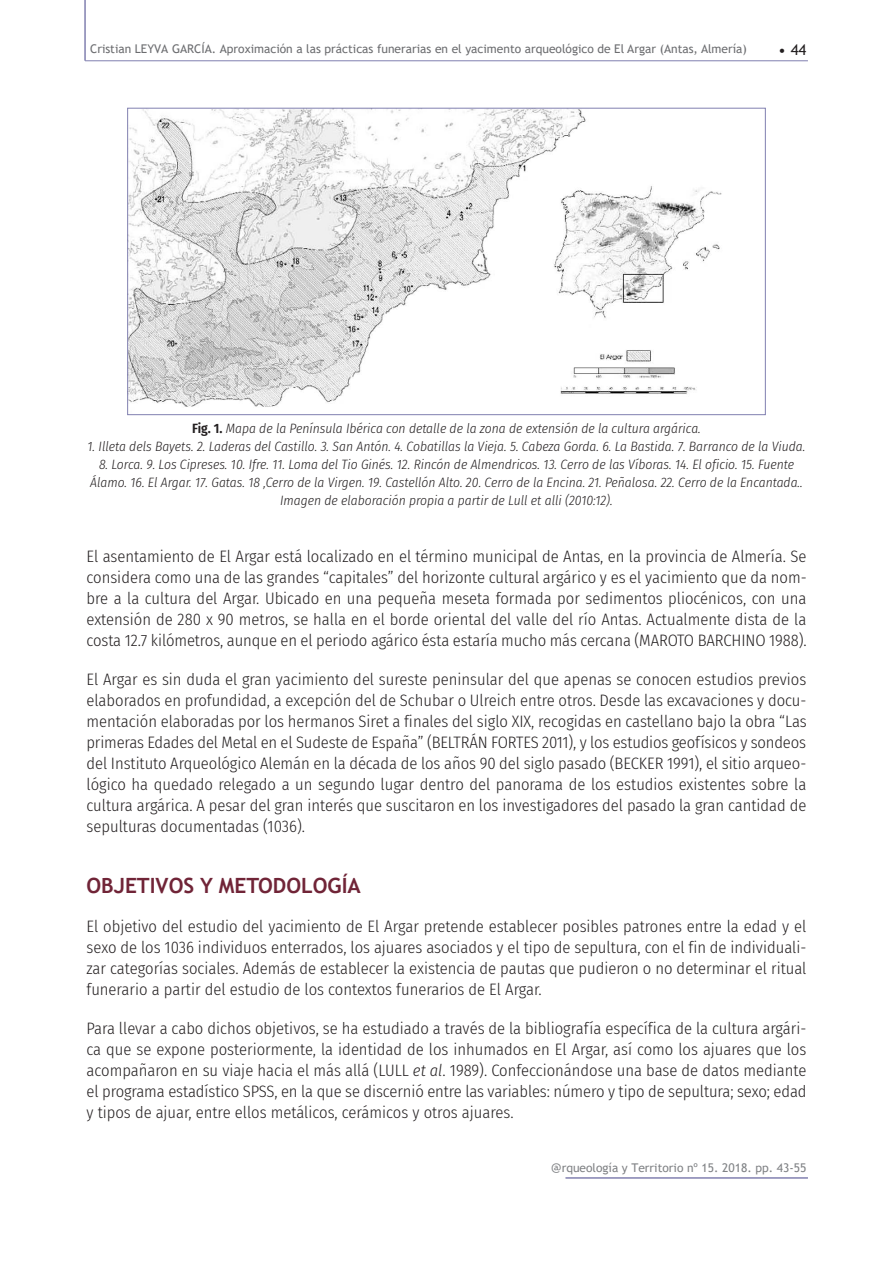
<style>
.page{position:relative;width:893px;height:1263px;background:#fff}
.page>*{position:absolute;margin:0;border:0;box-sizing:border-box;transform-origin:0 0}
.t1{font:700 21px "Trebuchet MS";color:#702437}
.t2{font:300 16.5px/21px "Fira Sans Condensed";color:#231f20;text-align:justify}
.t3{font:15px "Trebuchet MS";color:#231f20}
.t4{font:italic 300 13.5px/18px "Fira Sans Condensed";color:#231f20;text-align:center}
.t5{font:12px "Trebuchet MS";color:#6c6d70}
.t6{font:12px "Trebuchet MS";color:#808285}
.s1{font-weight:600;font-style:normal}
.s2{font-style:italic}
.s3{font-size:13.5px}
</style>
<div class="page">
<hr style="left:85px;top:61px;width:723px;height:1px;background:#8180b0">
<img style="left:129px;top:110px;width:593px;height:297px">
<hr style="left:566px;top:1178px;width:242px;height:1px;background:#8180b0">
<hr style="left:85px;top:0;width:1px;height:61px;background:#8180b0">
<p class="t5" style="left:90px;top:41px;width:658px">Cristian LEYVA GARCÍA. Aproximación a las prácticas funerarias en el yacimento arqueológico de El Argar (Antas, Almería)</p>
<p class="t3" style="left:778px;top:40px;width:30px">• 44</p>
<p class="t4" style="left:192px;top:419px;width:510px"><span class="s1">Fig. 1.</span> Mapa de la Península Ibérica con detalle de la zona de extensión de la cultura argárica.</p>
<p class="t4" style="left:88px;top:437px;width:719px">1. Illeta dels Bayets. 2. Laderas del Castillo. 3. San Antón. 4. Cobatillas la Vieja. 5. Cabeza Gorda. 6. La Bastida. 7. Barranco de la Viuda.</p>
<p class="t4" style="left:90px;top:455px;width:714px">8. Lorca. 9. Los Cipreses. 10. Ifre. 11. Loma del Tio Ginés. 12. Rincón de Almendricos. 13. Cerro de las Víboras. 14. El oficio. 15. Fuente<br>Álamo. 16. El Argar. 17. Gatas. 18 ,Cerro de la Virgen. 19. Castellón Alto. 20. Cerro de la Encina. 21. Peñalosa. 22. Cerro de la Encantada..<br>Imagen de elaboración propia a partir de Lull et alli (2010:12).</p>
<p class="t2" style="left:87px;top:546px;width:722px">El asentamiento de El Argar está localizado en el término municipal de Antas, en la provincia de Almería. Se considera como una de las grandes “capitales” del horizonte cultural argárico y es el yacimiento que da nom&shy;bre a la cultura del Argar. Ubicado en una pequeña meseta formada por sedimentos pliocénicos, con una extensión de 280 x 90 metros, se halla en el borde oriental del valle del río Antas. Actualmente dista de la costa 12.7 kilómetros, aunque en el periodo agárico ésta estaría mucho más cercana (MAROTO BARCHINO 1988).</p>
<p class="t2" style="left:87px;top:669px;width:722px">El Argar es sin duda el gran yacimiento del sureste peninsular del que apenas se conocen estudios previos elaborados en profundidad, a excepción del de Schubar o Ulreich entre otros. Desde las excavaciones y docu&shy;mentación elaboradas por los hermanos Siret a finales del siglo XIX, recogidas en castellano bajo la obra “Las primeras Edades del Metal en el Sudeste de España” (BELTRÁN FORTES 2011), y los estudios geofísicos y sondeos del Instituto Arqueológico Alemán en la década de los años 90 del siglo pasado (BECKER 1991), el sitio arqueo&shy;lógico ha quedado relegado a un segundo lugar dentro del panorama de los estudios existentes sobre la cultura argárica. A pesar del gran interés que suscitaron en los investigadores del pasado la gran cantidad de sepulturas documentadas (1036).</p>
<p class="t1" style="left:87px;top:873px;width:276px">OBJETIVOS Y METODOLOGÍA</p>
<p class="t2" style="left:87px;top:916px;width:721px">El objetivo del estudio del yacimiento de El Argar pretende establecer posibles patrones entre la edad y el sexo de los 1036 individuos enterrados, los ajuares asociados y el tipo de sepultura, con el fin de individuali&shy;zar categorías sociales. Además de establecer la existencia de pautas que pudieron o no determinar el ritual funerario a partir del estudio de los contextos funerarios de El Argar.</p>
<p class="t2" style="left:87px;top:1018px;width:722px">Para llevar a cabo dichos objetivos, se ha estudiado a través de la bibliografía específica de la cultura argári&shy;ca que se expone posteriormente, la identidad de los inhumados en El Argar, así como los ajuares que los acompañaron en su viaje hacia el más allá (LULL <span class="s2">et al</span>. 1989). Confeccionándose una base de datos mediante el programa estadístico SPSS, en la que se discernió entre las variables: número y tipo de sepultura; sexo; edad y tipos de ajuar, entre ellos metálicos, cerámicos y otros ajuares.</p>
<p class="t6" style="left:551px;top:1160px;width:257px"><span class="s3">@</span>rqueología y Territorio nº 15. 2018. pp. 43-55</p>
</div>
